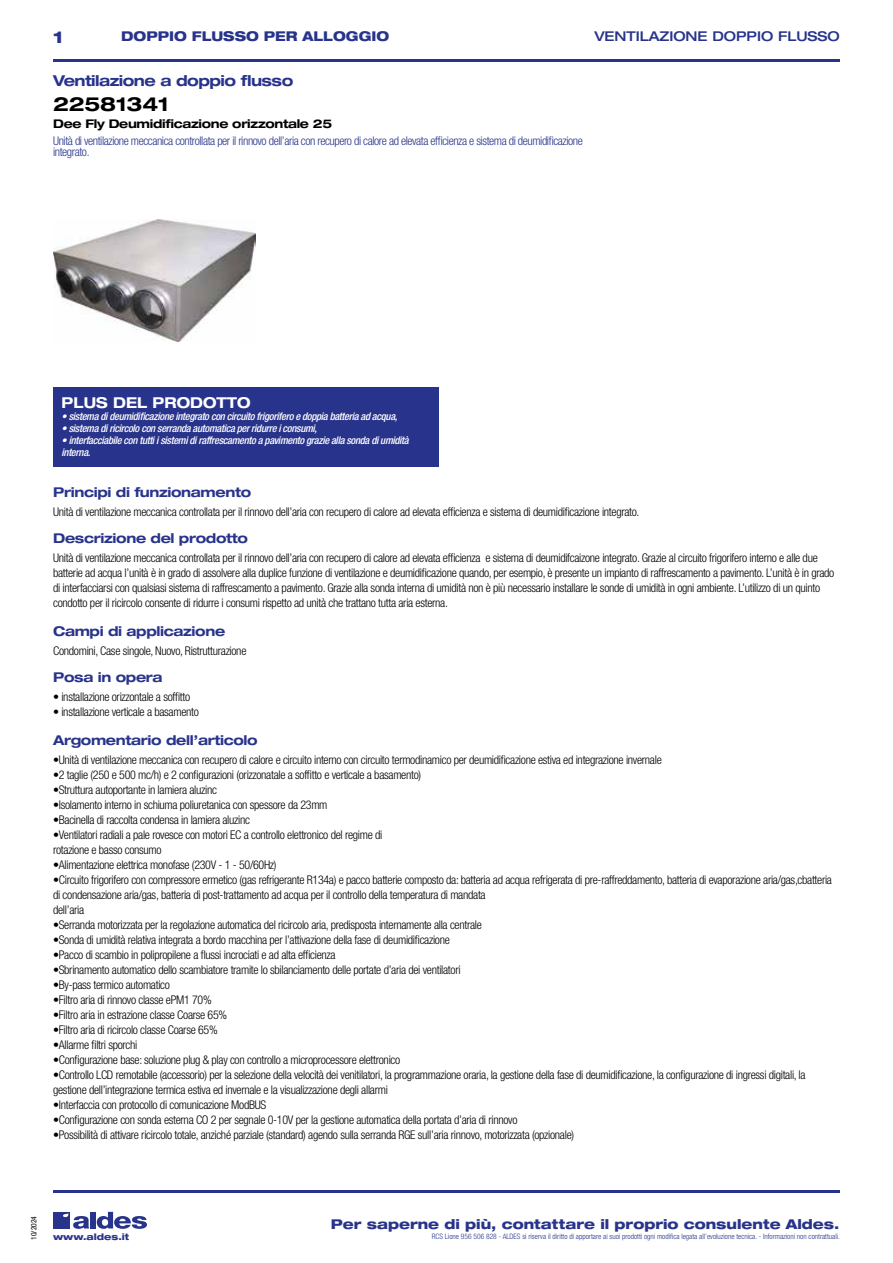
<style>
.page{position:relative;width:893px;height:1263px;background:#fff}
.page>*{position:absolute;margin:0;border:0;box-sizing:border-box;transform-origin:0 0}
.t1{font:700 expanded 19.5px "Helvetica Neue LT Std";letter-spacing:-.01em;color:#000}
.t2{font:800 expanded 16.5px "Helvetica Neue LT Std";color:#28348b}
.t3{font:700 expanded 15px "Helvetica Neue LT Std";letter-spacing:-.035em;color:#28348b}
.t4{font:700 expanded 15px "Helvetica Neue LT Std";color:#fff;scale:.95 1}
.t5{font:700 expanded 13.5px "Helvetica Neue LT Std";letter-spacing:-.025em;color:#28348b}
.t6{font:800 expanded 13.5px "Helvetica Neue LT Std";color:#28348b}
.t7{font:500 expanded 13.5px "Helvetica Neue LT Std";color:#28348b}
.t8{font:800 expanded 13.5px "Helvetica Neue LT Std";color:#28348b;scale:.95 1}
.t9{font:300 condensed 12px/15px "Helvetica Neue LT Std";letter-spacing:-.025em;color:#000}
.t10{font:300 condensed 12px/10.5px "Helvetica Neue LT Std";letter-spacing:-.035em;color:#28348b}
.t11{font:700 expanded 12px "Helvetica Neue LT Std";letter-spacing:-.025em;color:#000}
.t12{font:italic 500 condensed 10.5px/12px "Helvetica Neue LT Std";letter-spacing:-.03em;color:#fff}
.t13{font:800 expanded 9px "Helvetica Neue LT Std";color:#28348b}
.t14{font:300 condensed 7.5px "Helvetica Neue LT Std";color:#28348b}
.t15{font:condensed 7.5px "Helvetica Neue LT Std";color:#000}
</style>
<div class="page">
<div style="left:53px;top:1212px;width:17px;height:16px;background:#28348b"></div>
<div style="left:90px;top:1212px;width:6px;height:16px;background:#28348b"></div>
<svg style="left:97px;top:1212px;width:50px;height:17px"></svg>
<svg style="left:63px;top:1213px;width:26px;height:16px"></svg>
<hr style="left:53px;top:59px;width:787px;height:2px;background:#28348b">
<img style="left:53px;top:220px;width:202px;height:122px">
<div style="left:53px;top:387px;width:386px;height:80px;background:#28348b"></div>
<hr style="left:53px;top:1190px;width:787px;height:2px;background:#28348b">
<h2 class="t2" style="left:53px;top:26px;width:12px">1</h2>
<p class="t8" style="left:121px;top:28px;width:284px">DOPPIO FLUSSO PER ALLOGGIO</p>
<p class="t7" style="left:594px;top:28px;width:247px">VENTILAZIONE DOPPIO FLUSSO</p>
<p class="t3" style="left:53px;top:71px;width:242px">Ventilazione a doppio flusso</p>
<h1 class="t1" style="left:53px;top:92px;width:117px">22581341</h1>
<p class="t11" style="left:53px;top:116px;width:281px">Dee Fly Deumidificazione orizzontale 25</p>
<p class="t10" style="left:53px;top:136px;width:531px">Unità di ventilazione meccanica controllata per il rinnovo dell’aria con recupero di calore ad elevata efficienza e sistema di deumidificazione integrato.</p>
<p class="t4" style="left:62px;top:393px;width:200px">PLUS DEL PRODOTTO</p>
<p class="t12" style="left:62px;top:410px;width:337px">• sistema di deumidificazione integrato con circuito frigorifero e doppia batteria ad acqua,</p>
<p class="t12" style="left:62px;top:422px;width:257px">• sistema di ricircolo con serranda automatica per ridurre i consumi,</p>
<p class="t12" style="left:62px;top:434px;width:349px">• interfacciabile con tutti i sistemi di raffrescamento a pavimento grazie alla sonda di umidità interna.</p>
<p class="t5" style="left:53px;top:484px;width:200px">Principi di funzionamento</p>
<p class="t5" style="left:53px;top:530px;width:196px">Descrizione del prodotto</p>
<p class="t9" style="left:53px;top:505px;width:588px">Unità di ventilazione meccanica controllata per il rinnovo dell’aria con recupero di calore ad elevata efficienza e sistema di deumidificazione integrato.</p>
<p class="t9" style="left:53px;top:551px;width:783px">Unità di ventilazione meccanica controllata per il rinnovo dell’aria con recupero di calore ad elevata efficienza e sistema di deumidifcaizone integrato. Grazie al circuito frigorifero interno e alle due batterie ad acqua l’unità è in grado di assolvere alla duplice funzione di ventilazione e deumidificazione quando, per esempio, è presente un impianto di raffrescamento a pavimento. L’unità è in grado di interfacciarsi con qualsiasi sistema di raffrescamento a pavimento. Grazie alla sonda interna di umidità non è più necessario installare le sonde di umidità in ogni ambiente. L’utilizzo di un quinto condotto per il ricircolo consente di ridurre i consumi rispetto ad unità che trattano tutta aria esterna.</p>
<p class="t9" style="left:53px;top:643px;width:195px">Condomini, Case singole, Nuovo, Ristrutturazione</p>
<p class="t9" style="left:53px;top:689px;width:139px">• installazione orizzontale a soffitto</p>
<p class="t9" style="left:53px;top:704px;width:147px">• installazione verticale a basamento</p>
<p class="t5" style="left:53px;top:623px;width:174px">Campi di applicazione</p>
<p class="t5" style="left:53px;top:669px;width:111px">Posa in opera</p>
<p class="t5" style="left:53px;top:731px;width:206px">Argomentario dell’articolo</p>
<p class="t9" style="left:53px;top:752px;width:610px">•Unità di ventilazione meccanica con recupero di calore e circuito interno con circuito termodinamico per deumidificazione estiva ed integrazione invernale</p>
<p class="t9" style="left:53px;top:767px;width:370px">•2 taglie (250 e 500 mc/h) e 2 configurazioni (orizzonatale a soffitto e verticale a basamento)</p>
<p class="t9" style="left:53px;top:782px;width:165px">•Struttura autoportante in lamiera aluzinc</p>
<p class="t9" style="left:53px;top:797px;width:276px">•Isolamento interno in schiuma poliuretanica con spessore da 23mm</p>
<p class="t9" style="left:53px;top:812px;width:198px">•Bacinella di raccolta condensa in lamiera aluzinc</p>
<p class="t9" style="left:53px;top:827px;width:331px">•Ventilatori radiali a pale rovesce con motori EC a controllo elettronico del regime di rotazione e basso consumo</p>
<p class="t9" style="left:53px;top:857px;width:225px">•Alimentazione elettrica monofase (230V - 1 - 50/60Hz)</p>
<p class="t9" style="left:53px;top:872px;width:780px">•Circuito frigorifero con compressore ermetico (gas refrigerante R134a) e pacco batterie composto da: batteria ad acqua refrigerata di pre-raffreddamento, batteria di evaporazione aria/gas,cbatteria di condensazione aria/gas, batteria di post-trattamento ad acqua per il controllo della temperatura di mandata<br>dell’aria</p>
<p class="t9" style="left:53px;top:917px;width:430px">•Serranda motorizzata per la regolazione automatica del ricircolo aria, predisposta internamente alla centrale</p>
<p class="t9" style="left:53px;top:932px;width:398px">•Sonda di umidità relativa integrata a bordo macchina per l’attivazione della fase di deumidificazione</p>
<p class="t9" style="left:53px;top:947px;width:284px">•Pacco di scambio in polipropilene a flussi incrociati e ad alta efficienza</p>
<p class="t9" style="left:53px;top:962px;width:409px">•Sbrinamento automatico dello scambiatore tramite lo sbilanciamento delle portate d’aria dei ventilatori</p>
<p class="t9" style="left:53px;top:977px;width:118px">•By-pass termico automatico</p>
<p class="t9" style="left:53px;top:992px;width:160px">•Filtro aria di rinnovo classe ePM1 70%</p>
<p class="t9" style="left:53px;top:1007px;width:176px">•Filtro aria in estrazione classe Coarse 65%</p>
<p class="t9" style="left:53px;top:1022px;width:166px">•Filtro aria di ricircolo classe Coarse 65%</p>
<p class="t9" style="left:53px;top:1037px;width:86px">•Allarme filtri sporchi</p>
<p class="t9" style="left:53px;top:1052px;width:349px">•Configurazione base: soluzione plug &amp; play con controllo a microprocessore elettronico</p>
<p class="t9" style="left:53px;top:1067px;width:754px">•Controllo LCD remotabile (accessorio) per la selezione della velocità dei venitilatori, la programmazione oraria, la gestione della fase di deumidificazione, la configurazione di ingressi digitali, la gestione dell’integrazione termica estiva ed invernale e la visualizzazione degli allarmi</p>
<p class="t9" style="left:53px;top:1097px;width:215px">•Interfaccia con protocollo di comunicazione ModBUS</p>
<p class="t9" style="left:53px;top:1112px;width:466px">•Configurazione con sonda esterna CO 2 per segnale 0-10V per la gestione automatica della portata d’aria di rinnovo</p>
<p class="t9" style="left:53px;top:1127px;width:522px">•Possibilità di attivare ricircolo totale, anziché parziale (standard) agendo sulla serranda RGE sull’aria rinnovo, motorizzata (opzionale)</p>
<p class="t15" style="left:29px;top:1240px;width:25px;rotate:-90deg">10/2024</p>
<p class="t6" style="left:331px;top:1215px;width:510px">Per saperne di più, contattare il proprio consulente Aldes.</p>
<p class="t13" style="left:53px;top:1231px;width:78px">www.aldes.it</p>
<p class="t14" style="left:432px;top:1232px;width:410px">RCS Lione 956 506 828 - ALDES si riserva il diritto di apportare ai suoi prodotti ogni modifica legata all’evoluzione tecnica. - Informazioni non contrattuali.</p>
</div>
